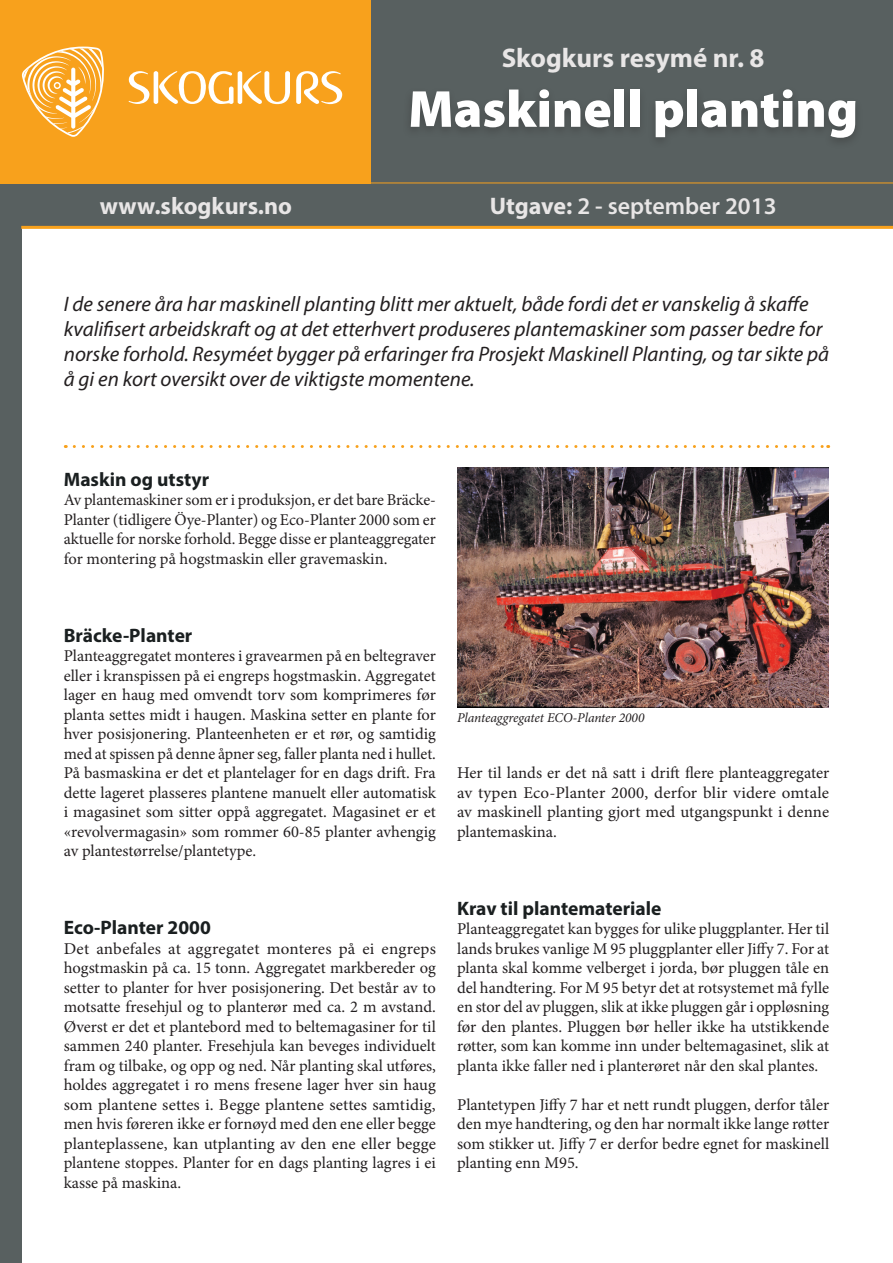
<style>
.page{position:relative;width:893px;height:1263px;background:#fff}
.page>*{position:absolute;margin:0;border:0;box-sizing:border-box;transform-origin:0 0}
.H1_Overskrift_resymé{font:900 52.5px "Myriad Pro";color:#fff}
.t1{font:700 27px "Myriad Pro";color:#e8e6e6}
.t2{font:600 24px "Myriad Pro";color:#e8e6e6}
.t3{font:700 24px "Myriad Pro";color:#e8e6e6}
.Ingress{font:italic 21px/25.2px "Myriad Pro";color:#231f20}
.H2_Undertittel{font:700 19.5px "Myriad Pro";color:#1a1f20}
.Brødtekst{font:16.5px/19.5px "Minion Pro";letter-spacing:-.005em;color:#231f20;text-align:justify}
.Billedtekst{font:italic 13.5px "Minion Pro";letter-spacing:-.005em;color:#231f20}
.s1{font-weight:700}
</style>
<div class="page">
<div style="left:362px;top:0;width:531px;height:226px;background:#586060"></div>
<div style="left:0;top:141px;width:21px;height:1122px;background:#586060"></div>
<div style="left:0;top:183px;width:371px;height:43px;background:#586060"></div>
<hr style="left:21px;top:226px;width:872px;height:3px;background:#f8a11c">
<div style="left:0;top:0;width:371px;height:183px;background:#f8a11c"></div>
<hr style="left:238px;top:71px;width:4px;height:33px;background:#fff;border-radius:2px">
<svg style="left:243px;top:71px;width:47px;height:33px"></svg>
<hr style="left:154px;top:71px;width:4px;height:33px;background:#fff;border-radius:2px">
<svg style="left:159px;top:71px;width:75px;height:33px"></svg>
<svg style="left:296px;top:71px;width:47px;height:33px"></svg>
<svg style="left:129px;top:71px;width:21px;height:33px"></svg>
<svg style="left:22px;top:47px;width:82px;height:90px"></svg>
<hr style="left:371px;top:183px;width:522px;height:1px;background:#f8a11c">
<div style="left:403px;top:86px;width:461px;height:64px;background:#545b5b"></div>
<svg style="left:74px;top:445px;width:755px;height:3px"></svg>
<img style="left:457px;top:468px;width:371px;height:240px">
<p class="t1" style="left:502px;top:40px;width:264px">Skogkurs resymé nr. 8</p>
<p class="H1_Overskrift_resymé" style="left:408px;top:74px;width:451px">Maskinell planting</p>
<p class="t3" style="left:100px;top:190px;width:194px">www.skogkurs.no</p>
<p class="t2" style="left:490px;top:190px;width:288px"><span class="s1">Utgave:</span> 2 - september 2013</p>
<p class="Ingress" style="left:64px;top:291px;width:767px">I de senere åra har maskinell planting blitt mer aktuelt, både fordi det er vanskelig å skaffe kvalifisert arbeidskraft og at det etterhvert produseres plantemaskiner som passer bedre for norske forhold. Resyméet bygger på erfaringer fra Prosjekt Maskinell Planting, og tar sikte på å gi en kort oversikt over de viktigste momentene.</p>
<p class="H2_Undertittel" style="left:64px;top:466px;width:147px">Maskin og utstyr</p>
<p class="Brødtekst" style="left:64px;top:490px;width:374px">Av plantemaskiner som er i produksjon, er det bare Bräcke-Planter (tidligere Öye-Planter) og Eco-Planter 2000 som er aktuelle for norske forhold. Begge disse er planteaggregater for montering på hogstmaskin eller gravemaskin.</p>
<p class="H2_Undertittel" style="left:64px;top:622px;width:130px">Bräcke-Planter</p>
<p class="Brødtekst" style="left:64px;top:646px;width:374px">Planteaggregatet monteres i gravearmen på en beltegraver eller i kranspissen på ei engreps hogstmaskin. Aggregatet lager en haug med omvendt torv som komprimeres før planta settes midt i haugen. Maskina setter en plante for hver posisjonering. Planteenheten er et rør, og samtidig med at spissen på denne åpner seg, faller planta ned i hullet.<br>På basmaskina er det et plantelager for en dags drift. Fra dette lageret plasseres plantene manuelt eller automatisk i magasinet som sitter oppå aggregatet. Magasinet er et «revolvermagasin» som rommer 60-85 planter avhengig av plantestørrelse/plantetype.</p>
<p class="H2_Undertittel" style="left:64px;top:915px;width:149px">Eco-Planter 2000</p>
<p class="Brødtekst" style="left:64px;top:939px;width:374px">Det anbefales at aggregatet monteres på ei engreps hogstmaskin på ca. 15 tonn. Aggregatet markbereder og setter to planter for hver posisjonering. Det består av to motsatte fresehjul og to planterør med ca. 2 m avstand.<br>Øverst er det et plantebord med to beltemagasiner for til sammen 240 planter. Fresehjula kan beveges individuelt fram og tilbake, og opp og ned. Når planting skal utføres, holdes aggregatet i ro mens fresene lager hver sin haug som plantene settes i. Begge plantene settes samtidig, men hvis føreren ikke er fornøyd med den ene eller begge planteplassene, kan utplanting av den ene eller begge plantene stoppes. Planter for en dags planting lagres i ei kasse på maskina.</p>
<p class="Billedtekst" style="left:457px;top:708px;width:189px">Planteaggregatet ECO-Planter 2000</p>
<p class="Brødtekst" style="left:457px;top:763px;width:374px">Her til lands er det nå satt i drift flere planteaggregater av typen Eco-Planter 2000, derfor blir videre omtale av maskinell planting gjort med utgangspunkt i denne plantemaskina.</p>
<p class="H2_Undertittel" style="left:457px;top:895px;width:206px">Krav til plantemateriale</p>
<p class="Brødtekst" style="left:457px;top:919px;width:374px">Planteaggregatet kan bygges for ulike pluggplanter. Her til lands brukes vanlige M 95 pluggplanter eller Jiffy 7. For at planta skal komme velberget i jorda, bør pluggen tåle en del handtering. For M 95 betyr det at rotsystemet må fylle en stor del av pluggen, slik at ikke pluggen går i oppløsning før den plantes. Pluggen bør heller ikke ha utstikkende røtter, som kan komme inn under beltemagasinet, slik at planta ikke faller ned i planterøret når den skal plantes.</p>
<p class="Brødtekst" style="left:457px;top:1095px;width:374px">Plantetypen Jiffy 7 har et nett rundt pluggen, derfor tåler den mye handtering, og den har normalt ikke lange røtter som stikker ut. Jiffy 7 er derfor bedre egnet for maskinell planting enn M95.</p>
</div>
